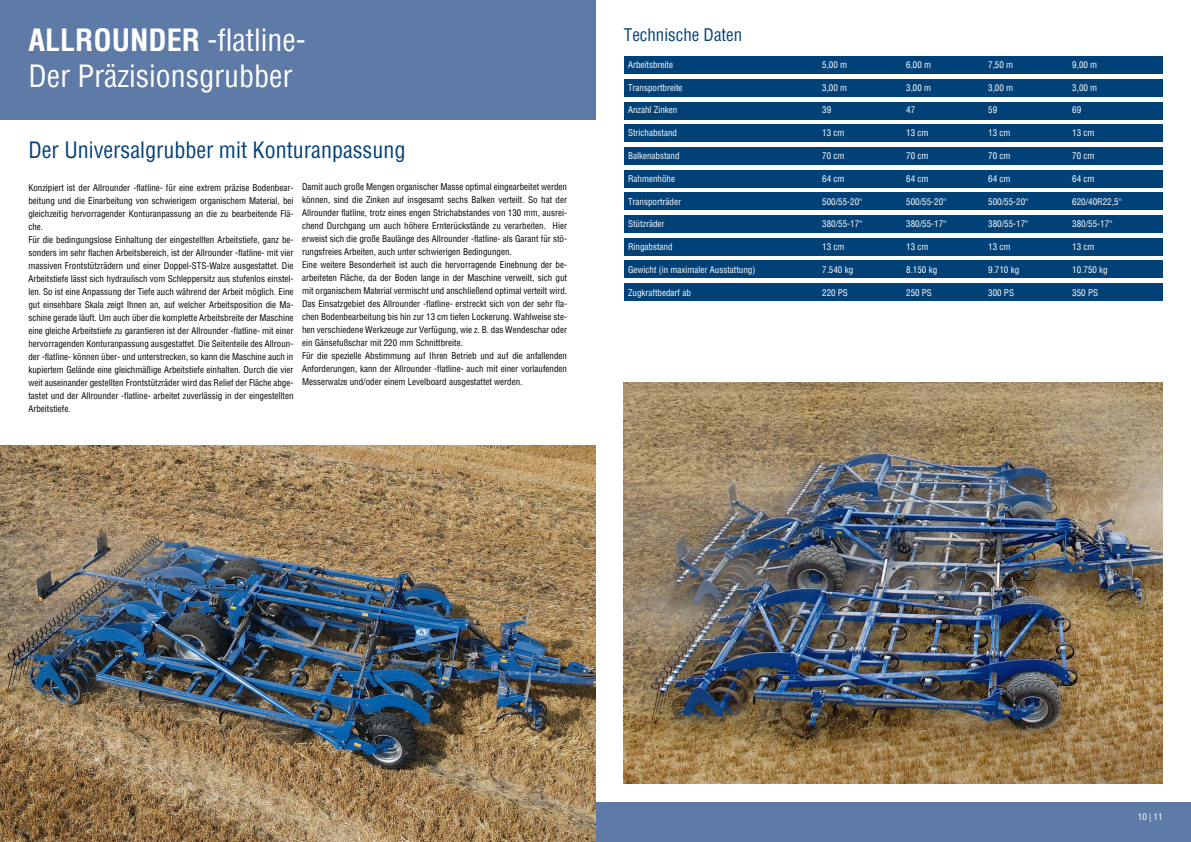
<style>
.page{position:relative;width:1191px;height:842px;background:#fff}
.page>*{position:absolute;margin:0;border:0;box-sizing:border-box;transform-origin:0 0}
.t1{font:condensed 30px/36px "Helvetica";color:#fff}
.t2{font:condensed 22px "Helvetica";color:#004178}
.t3{font:condensed 17px "Helvetica";color:#004178}
.t4{font:condensed 9px/13px "Helvetica";color:#000}
.t5{font:condensed 9px "Helvetica";color:#fff}
.s1{font-weight:700}
</style>
<div class="page">
<div style="left:0;top:802px;width:1191px;height:40px;background:#5d7ba6"></div>
<div style="left:0;top:0;width:595px;height:119px;background:#5d7ba6"></div>
<div style="left:624px;top:57px;width:538px;height:17px;background:#004178"></div>
<div style="left:624px;top:79px;width:538px;height:17px;background:#004178"></div>
<div style="left:624px;top:102px;width:538px;height:17px;background:#004178"></div>
<div style="left:624px;top:125px;width:538px;height:17px;background:#004178"></div>
<div style="left:624px;top:147px;width:538px;height:17px;background:#004178"></div>
<div style="left:624px;top:170px;width:538px;height:17px;background:#004178"></div>
<div style="left:624px;top:193px;width:538px;height:17px;background:#004178"></div>
<div style="left:624px;top:215px;width:538px;height:17px;background:#004178"></div>
<div style="left:624px;top:238px;width:538px;height:17px;background:#004178"></div>
<div style="left:624px;top:261px;width:538px;height:17px;background:#004178"></div>
<div style="left:624px;top:283px;width:538px;height:17px;background:#004178"></div>
<img style="left:624px;top:383px;width:538px;height:400px">
<img style="left:0;top:446px;width:595px;height:396px">
<h1 class="t1" style="left:28px;top:21px;width:279px"><span class="s1">ALLROUNDER</span> -flatline-<br>Der Präzisionsgrubber</h1>
<h3 class="t3" style="left:624px;top:24px;width:120px">Technische Daten</h3>
<p class="t5" style="left:628px;top:59px;width:46px">Arbeitsbreite</p>
<p class="t5" style="left:822px;top:59px;width:27px">5,00 m</p>
<p class="t5" style="left:906px;top:59px;width:27px">6,00 m</p>
<p class="t5" style="left:988px;top:59px;width:27px">7,50 m</p>
<p class="t5" style="left:1072px;top:59px;width:27px">9,00 m</p>
<p class="t5" style="left:628px;top:81px;width:56px">Transportbreite</p>
<p class="t5" style="left:822px;top:81px;width:27px">3,00 m</p>
<p class="t5" style="left:906px;top:81px;width:27px">3,00 m</p>
<p class="t5" style="left:988px;top:81px;width:27px">3,00 m</p>
<p class="t5" style="left:1072px;top:81px;width:27px">3,00 m</p>
<p class="t5" style="left:628px;top:104px;width:51px">Anzahl Zinken</p>
<p class="t5" style="left:822px;top:104px;width:10px">39</p>
<p class="t5" style="left:906px;top:104px;width:10px">47</p>
<p class="t5" style="left:988px;top:104px;width:10px">59</p>
<p class="t5" style="left:1072px;top:104px;width:10px">69</p>
<p class="t5" style="left:628px;top:127px;width:50px">Strichabstand</p>
<p class="t5" style="left:822px;top:127px;width:24px">13 cm</p>
<p class="t5" style="left:906px;top:127px;width:24px">13 cm</p>
<p class="t5" style="left:988px;top:127px;width:24px">13 cm</p>
<p class="t5" style="left:1072px;top:127px;width:24px">13 cm</p>
<p class="t5" style="left:628px;top:150px;width:53px">Balkenabstand</p>
<p class="t5" style="left:822px;top:150px;width:24px">70 cm</p>
<p class="t5" style="left:906px;top:150px;width:24px">70 cm</p>
<p class="t5" style="left:988px;top:150px;width:24px">70 cm</p>
<p class="t5" style="left:1072px;top:150px;width:24px">70 cm</p>
<p class="t5" style="left:628px;top:173px;width:48px">Rahmenhöhe</p>
<p class="t5" style="left:822px;top:173px;width:24px">64 cm</p>
<p class="t5" style="left:906px;top:173px;width:24px">64 cm</p>
<p class="t5" style="left:988px;top:173px;width:24px">64 cm</p>
<p class="t5" style="left:1072px;top:173px;width:24px">64 cm</p>
<p class="t5" style="left:628px;top:195px;width:54px">Transporträder</p>
<p class="t5" style="left:822px;top:195px;width:42px">500/55-20“</p>
<p class="t5" style="left:906px;top:195px;width:42px">500/55-20“</p>
<p class="t5" style="left:988px;top:195px;width:42px">500/55-20“</p>
<p class="t5" style="left:1072px;top:195px;width:51px">620/40R22,5“</p>
<p class="t5" style="left:628px;top:218px;width:38px">Stützräder</p>
<p class="t5" style="left:822px;top:218px;width:42px">380/55-17“</p>
<p class="t5" style="left:906px;top:218px;width:42px">380/55-17“</p>
<p class="t5" style="left:988px;top:218px;width:42px">380/55-17“</p>
<p class="t5" style="left:1072px;top:218px;width:42px">380/55-17“</p>
<p class="t5" style="left:628px;top:241px;width:46px">Ringabstand</p>
<p class="t5" style="left:822px;top:241px;width:24px">13 cm</p>
<p class="t5" style="left:906px;top:241px;width:24px">13 cm</p>
<p class="t5" style="left:988px;top:241px;width:24px">13 cm</p>
<p class="t5" style="left:1072px;top:241px;width:24px">13 cm</p>
<p class="t5" style="left:628px;top:264px;width:129px">Gewicht (in maximaler Ausstattung)</p>
<p class="t5" style="left:822px;top:264px;width:32px">7.540 kg</p>
<p class="t5" style="left:906px;top:264px;width:32px">8.150 kg</p>
<p class="t5" style="left:988px;top:264px;width:32px">9.710 kg</p>
<p class="t5" style="left:1072px;top:264px;width:37px">10.750 kg</p>
<p class="t5" style="left:628px;top:287px;width:64px">Zugkraftbedarf ab</p>
<p class="t5" style="left:822px;top:287px;width:27px">220 PS</p>
<p class="t5" style="left:906px;top:287px;width:27px">250 PS</p>
<p class="t5" style="left:988px;top:287px;width:27px">300 PS</p>
<p class="t5" style="left:1072px;top:287px;width:27px">350 PS</p>
<h2 class="t2" style="left:28px;top:136px;width:378px">Der Universalgrubber mit Konturanpassung</h2>
<p class="t4" style="left:28px;top:181px;width:267px">Konzipiert ist der Allrounder -flatline- für eine extrem präzise Bodenbear&shy;beitung und die Einarbeitung von schwierigem organischem Material, bei gleichzeitig hervorragender Konturanpassung an die zu bearbeitende Flä&shy;che.<br>Für die bedingungslose Einhaltung der eingestellten Arbeitstiefe, ganz be&shy;sonders im sehr flachen Arbeitsbereich, ist der Allrounder -flatline- mit vier massiven Frontstützrädern und einer Doppel-STS-Walze ausgestattet. Die Arbeitstiefe lässt sich hydraulisch vom Schleppersitz aus stufenlos einstel&shy;len. So ist eine Anpassung der Tiefe auch während der Arbeit möglich. Eine gut einsehbare Skala zeigt Ihnen an, auf welcher Arbeitsposition die Ma&shy;schine gerade läuft. Um auch über die komplette Arbeitsbreite der Maschine eine gleiche Arbeitstiefe zu garantieren ist der Allrounder -flatline- mit einer hervorragenden Konturanpassung ausgestattet. Die Seitenteile des Allroun&shy;der -flatline- können über- und unterstrecken, so kann die Maschine auch in kupiertem Gelände eine gleichmäßige Arbeitstiefe einhalten. Durch die vier weit auseinander gestellten Frontstützräder wird das Relief der Fläche abge&shy;tastet und der Allrounder -flatline- arbeitet zuverlässig in der eingestellten Arbeitstiefe.</p>
<p class="t4" style="left:302px;top:181px;width:267px">Damit auch große Mengen organischer Masse optimal eingearbeitet werden können, sind die Zinken auf insgesamt sechs Balken verteilt. So hat der Allrounder flatline, trotz eines engen Strichabstandes von 130 mm, ausrei&shy;chend Durchgang um auch höhere Ernterückstände zu verarbeiten. Hier erweist sich die große Baulänge des Allrounder -flatline- als Garant für stö&shy;rungsfreies Arbeiten, auch unter schwierigen Bedingungen.<br>Eine weitere Besonderheit ist auch die hervorragende Einebnung der be&shy;arbeiteten Fläche, da der Boden lange in der Maschine verweilt, sich gut mit organischem Material vermischt und anschließend optimal verteilt wird.<br>Das Einsatzgebiet des Allrounder -flatline- erstreckt sich von der sehr fla&shy;chen Bodenbearbeitung bis hin zur 13 cm tiefen Lockerung. Wahlweise ste&shy;hen verschiedene Werkzeuge zur Verfügung, wie z. B. das Wendeschar oder ein Gänsefußschar mit 220 mm Schnittbreite.<br>Für die spezielle Abstimmung auf Ihren Betrieb und auf die anfallenden Anforderungen, kann der Allrounder -flatline- auch mit einer vorlaufenden Messerwalze und/oder einem Levelboard ausgestattet werden.</p>
<p class="t5" style="left:1137px;top:811px;width:26px">10 | 11</p>
</div>
